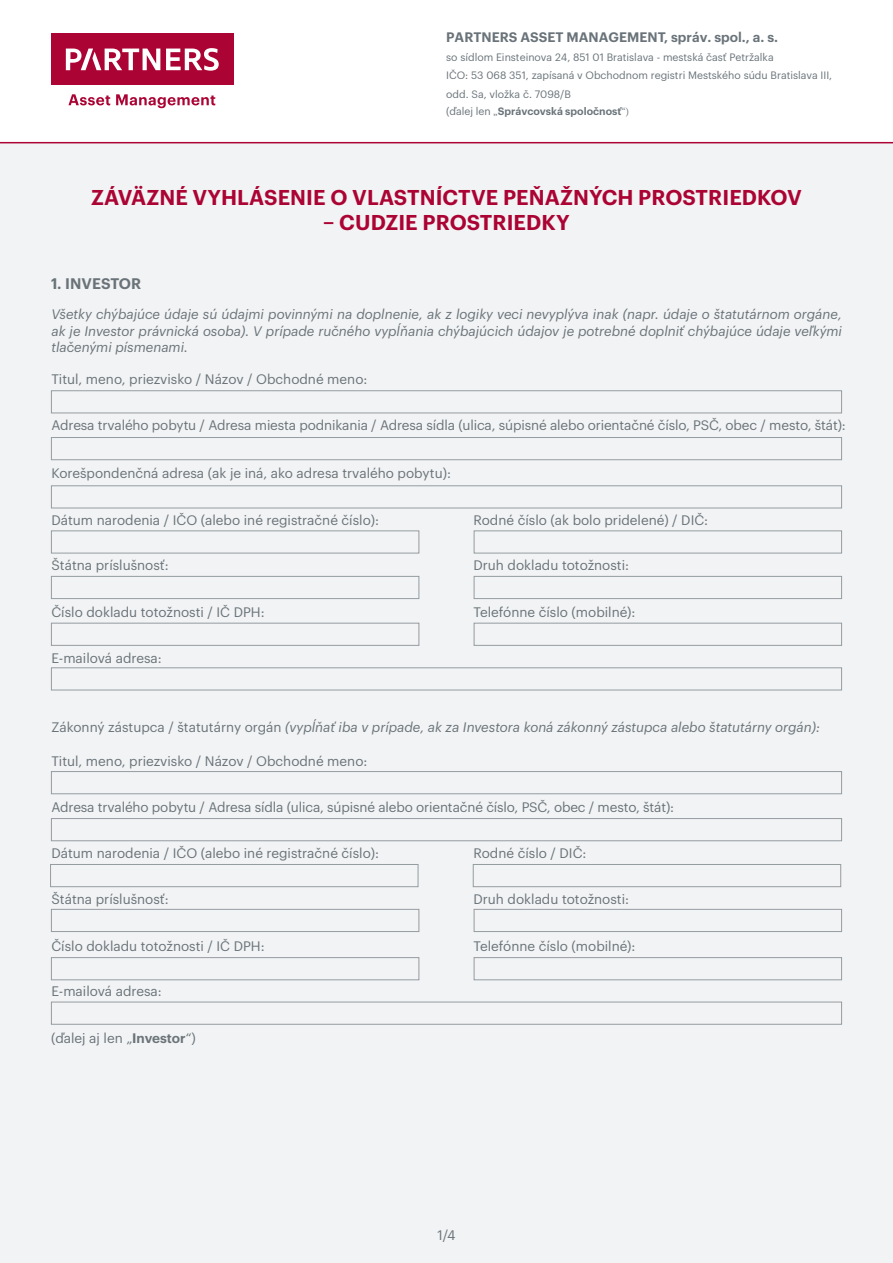
<style>
.page{position:relative;width:893px;height:1263px;background:#fff}
.page>*{position:absolute;margin:0;border:0;box-sizing:border-box;transform-origin:0 0}
.t1{font:600 21px "Graphik";letter-spacing:.005em;color:#ab0333}
.t2{font:600 15px "Graphik";letter-spacing:.005em;color:#697379}
.t3{font:13.5px "Graphik";color:#697379}
.t4{font:italic 13.5px/16.2px "Graphik";color:#697379;text-align:justify}
.t5{font:600 13.5px "Graphik";color:#697379}
.t6{font:10.5px/18.1px "Graphik";color:#697379}
.t7{font:600 10.5px "Graphik";color:#697379}
.s1{font-weight:400}
.s2{font-family:"Minion Pro";font-weight:400}
.s3{font-style:normal}
.s4{font-weight:600}
</style>
<div class="page">
<div style="left:0;top:143px;width:893px;height:1120px;background:#f2f3f4"></div>
<hr style="left:0;top:142px;width:893px;height:1px;background:#ab0333">
<div style="left:51px;top:34px;width:182px;height:51px;background:#ab0333"></div>
<svg style="left:166px;top:48px;width:53px;height:23px"></svg>
<svg style="left:66px;top:49px;width:94px;height:21px"></svg>
<svg style="left:68px;top:94px;width:42px;height:11px"></svg>
<svg style="left:116px;top:94px;width:99px;height:14px"></svg>
<div style="left:51px;top:390px;width:791px;height:23px;border:1px solid #959ca1"></div>
<div style="left:51px;top:437px;width:791px;height:23px;border:1px solid #959ca1"></div>
<div style="left:51px;top:530px;width:368px;height:23px;border:1px solid #959ca1"></div>
<div style="left:51px;top:576px;width:368px;height:23px;border:1px solid #959ca1"></div>
<div style="left:51px;top:623px;width:368px;height:23px;border:1px solid #959ca1"></div>
<div style="left:474px;top:530px;width:368px;height:23px;border:1px solid #959ca1"></div>
<div style="left:474px;top:576px;width:368px;height:23px;border:1px solid #959ca1"></div>
<div style="left:474px;top:623px;width:368px;height:23px;border:1px solid #959ca1"></div>
<div style="left:51px;top:485px;width:791px;height:23px;border:1px solid #959ca1"></div>
<div style="left:51px;top:667px;width:791px;height:23px;border:1px solid #959ca1"></div>
<div style="left:51px;top:818px;width:791px;height:23px;border:1px solid #959ca1"></div>
<div style="left:51px;top:771px;width:791px;height:23px;border:1px solid #959ca1"></div>
<div style="left:51px;top:1002px;width:791px;height:23px;border:1px solid #959ca1"></div>
<div style="left:51px;top:957px;width:368px;height:23px;border:1px solid #959ca1"></div>
<div style="left:51px;top:909px;width:368px;height:23px;border:1px solid #959ca1"></div>
<div style="left:50px;top:864px;width:368px;height:23px;border:1px solid #959ca1"></div>
<div style="left:474px;top:957px;width:368px;height:23px;border:1px solid #959ca1"></div>
<div style="left:474px;top:909px;width:368px;height:23px;border:1px solid #959ca1"></div>
<div style="left:473px;top:864px;width:368px;height:23px;border:1px solid #959ca1"></div>
<p class="t5" style="left:446px;top:27px;width:333px">PARTNERS ASSET MANAGEMENT, správ. spol., a. s.</p>
<p class="t6" style="left:446px;top:48px;width:388px">so sídlom Einsteinova 24, 851 01 Bratislava - mestská časť Petržalka<br>IČO: 53 068 351, zapísaná v Obchodnom registri Mestského súdu Bratislava III, odd. Sa, vložka č. 7098/B</p>
<p class="t7" style="left:446px;top:103px;width:184px"><span class="s1">(ďalej len</span> <span class="s2">„</span>Správcovská spoločnosť<span class="s2">“)</span></p>
<p class="t1" style="left:91px;top:181px;width:712px">ZÁVÄZNÉ VYHLÁSENIE O VLASTNÍCTVE PEŇAŽNÝCH PROSTRIEDKOV</p>
<p class="t1" style="left:323px;top:206px;width:248px">– CUDZIE PROSTRIEDKY</p>
<p class="t2" style="left:51px;top:272px;width:92px">1. INVESTOR</p>
<p class="t4" style="left:51px;top:305px;width:792px">Všetky chýbajúce údaje sú údajmi povinnými na doplnenie, ak z logiky veci nevyplýva inak (napr. údaje o štatutárnom orgáne, ak je Investor právnická osoba). V prípade ručného vypĺňania chýbajúcich údajov je potrebné doplniť chýbajúce údaje veľkými tlačenými písmenami.</p>
<p class="t3" style="left:51px;top:369px;width:317px">Titul, meno, priezvisko / Názov / Obchodné meno:</p>
<p class="t3" style="left:51px;top:415px;width:796px">Adresa trvalého pobytu / Adresa miesta podnikania / Adresa sídla (ulica, súpisné alebo orientačné číslo, PSČ, obec / mesto, štát):</p>
<p class="t3" style="left:51px;top:462px;width:401px">Korešpondenčná adresa (ak je iná, ako adresa trvalého pobytu):</p>
<p class="t3" style="left:51px;top:509px;width:329px">Dátum narodenia / IČO (alebo iné registračné číslo):</p>
<p class="t3" style="left:51px;top:555px;width:119px">Štátna príslušnosť:</p>
<p class="t3" style="left:51px;top:602px;width:215px">Číslo dokladu totožnosti / IČ DPH:</p>
<p class="t3" style="left:51px;top:648px;width:112px">E-mailová adresa:</p>
<p class="t3" style="left:473px;top:509px;width:236px">Rodné číslo (ak bolo pridelené) / DIČ:</p>
<p class="t3" style="left:473px;top:555px;width:157px">Druh dokladu totožnosti:</p>
<p class="t3" style="left:473px;top:602px;width:164px">Telefónne číslo (mobilné):</p>
<p class="t4" style="left:51px;top:718px;width:770px"><span class="s3">Zákonný zástupca / štatutárny orgán</span> (vypĺňať iba v prípade, ak za Investora koná zákonný zástupca alebo štatutárny orgán):</p>
<p class="t3" style="left:51px;top:751px;width:317px">Titul, meno, priezvisko / Názov / Obchodné meno:</p>
<p class="t3" style="left:51px;top:796px;width:624px">Adresa trvalého pobytu / Adresa sídla (ulica, súpisné alebo orientačné číslo, PSČ, obec / mesto, štát):</p>
<p class="t3" style="left:51px;top:843px;width:329px">Dátum narodenia / IČO (alebo iné registračné číslo):</p>
<p class="t3" style="left:51px;top:889px;width:119px">Štátna príslušnosť:</p>
<p class="t3" style="left:51px;top:936px;width:215px">Číslo dokladu totožnosti / IČ DPH:</p>
<p class="t3" style="left:51px;top:981px;width:112px">E-mailová adresa:</p>
<p class="t3" style="left:51px;top:1028px;width:146px">(ďalej aj len „<span class="s4">Investor</span>“)</p>
<p class="t3" style="left:473px;top:843px;width:114px">Rodné číslo / DIČ:</p>
<p class="t3" style="left:473px;top:889px;width:157px">Druh dokladu totožnosti:</p>
<p class="t3" style="left:473px;top:935px;width:164px">Telefónne číslo (mobilné):</p>
<p class="t3" style="left:438px;top:1225px;width:19px">1/4</p>
</div>
